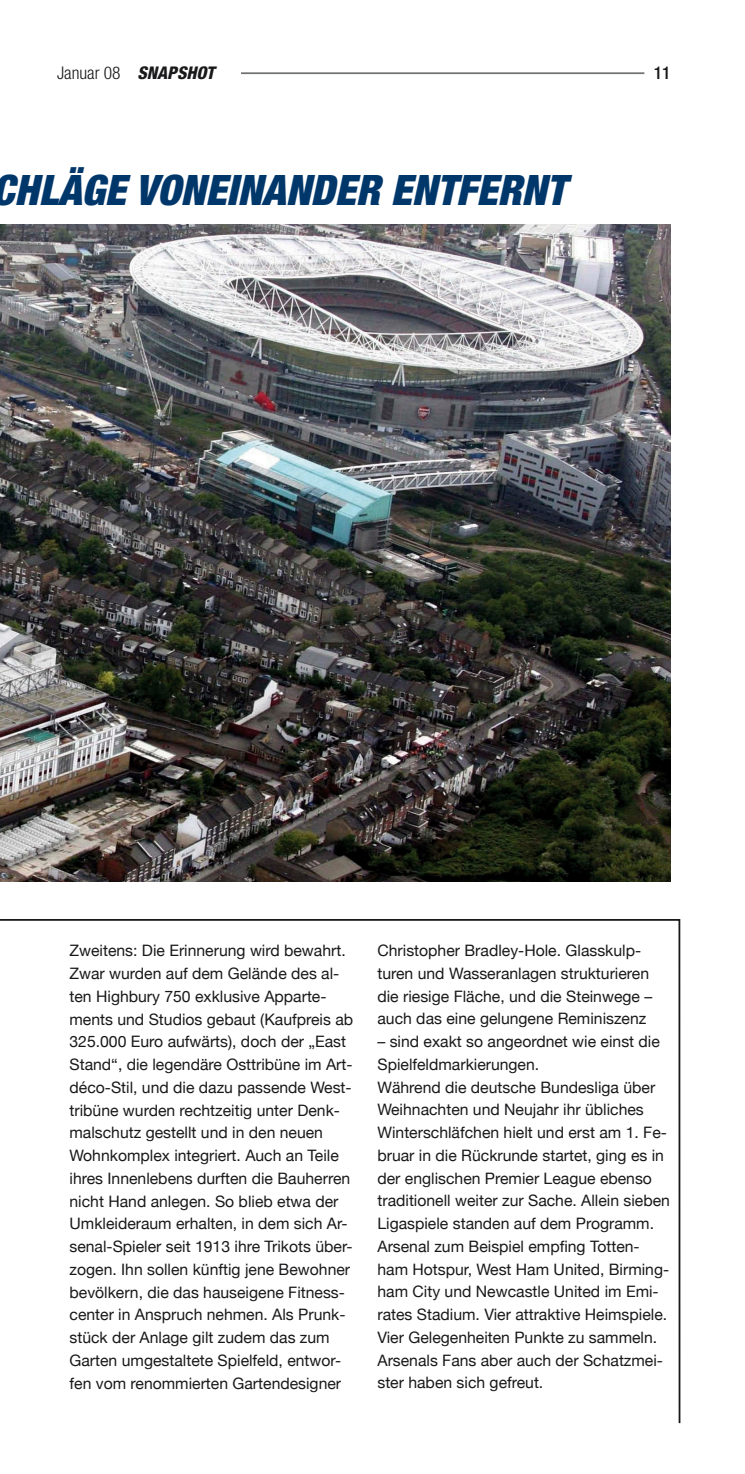
<style>
.page{position:relative;width:745px;height:1474px;background:#fff}
.page>*{position:absolute;margin:0;border:0;box-sizing:border-box;transform-origin:0 0}
.t1{font:italic 900 condensed 42px "Helvetica Neue";color:#00376b}
.t2{font:300 condensed 17.5px "Helvetica Neue";color:#19181a}
.t3{font:500 condensed 17.5px "Helvetica Neue";color:#19181a}
.t4{font:italic 800 condensed 17.5px "Helvetica Neue";color:#19181a}
.t5{font:15.75px/22.8px "Helvetica Neue";color:#19181a}
.s1{font-weight:800;font-style:italic}
</style>
<div class="page">
<hr style="left:75px;top:72px;width:569px;height:2px;background:#6f7172">
<img style="left:0;top:224px;width:670px;height:657px">
<svg style="left:0;top:919px;width:681px;height:505px"></svg>
<div style="left:57px;top:60px;width:184px;height:44px;background:#fff"></div>
<p class="t2" style="left:57px;top:63px;width:92px">Januar 08 <span class="s1">SNAPSH</span></p>
<p class="t4" style="left:196px;top:62px;width:17px">OT</p>
<h1 class="t1" style="left:-31px;top:164px;width:592px">CHLÄGE VONEINANDER ENTFERNT</h1>
<p class="t3" style="left:653px;top:62px;width:18px">11</p>
<p class="t5" style="left:69px;top:939px;width:285px">Zweitens: Die Erinnerung wird bewahrt.<br>Zwar wurden auf dem Gelände des al&shy;ten Highbury 750 exklusive Apparte&shy;ments und Studios gebaut (Kaufpreis ab 325.000 Euro aufwärts), doch der „East Stand“, die legendäre Osttribüne im Art&shy;déco-Stil, und die dazu passende West&shy;tribüne wurden rechtzeitig unter Denk&shy;malschutz gestellt und in den neuen Wohnkomplex integriert. Auch an Teile ihres Innenlebens durften die Bauherren nicht Hand anlegen. So blieb etwa der Umkleideraum erhalten, in dem sich Ar&shy;senal-Spieler seit 1913 ihre Trikots über&shy;zogen. Ihn sollen künftig jene Bewohner bevölkern, die das hauseigene Fitness&shy;center in Anspruch nehmen. Als Prunk&shy;stück der Anlage gilt zudem das zum Garten umgestaltete Spielfeld, entwor&shy;fen vom renommierten Gartendesigner</p>
<p class="t5" style="left:377px;top:939px;width:276px">Christopher Bradley-Hole. Glasskulp&shy;turen und Wasseranlagen strukturieren die riesige Fläche, und die Steinwege – auch das eine gelungene Reminiszenz</p>
<p class="t5" style="left:377px;top:1030px;width:294px">– sind exakt so angeordnet wie einst die Spielfeldmarkierungen.<br>Während die deutsche Bundesliga über Weihnachten und Neujahr ihr übliches Winterschläfchen hielt und erst am 1. Fe&shy;bruar in die Rückrunde startet, ging es in der englischen Premier League ebenso traditionell weiter zur Sache. Allein sieben Ligaspiele standen auf dem Programm.<br>Arsenal zum Beispiel empfing Totten&shy;ham Hotspur, West Ham United, Birming&shy;ham City und Newcastle United im Emi&shy;rates Stadium. Vier attraktive Heimspiele.<br>Vier Gelegenheiten Punkte zu sammeln.<br>Arsenals Fans aber auch der Schatzmei&shy;ster haben sich gefreut.</p>
</div>
